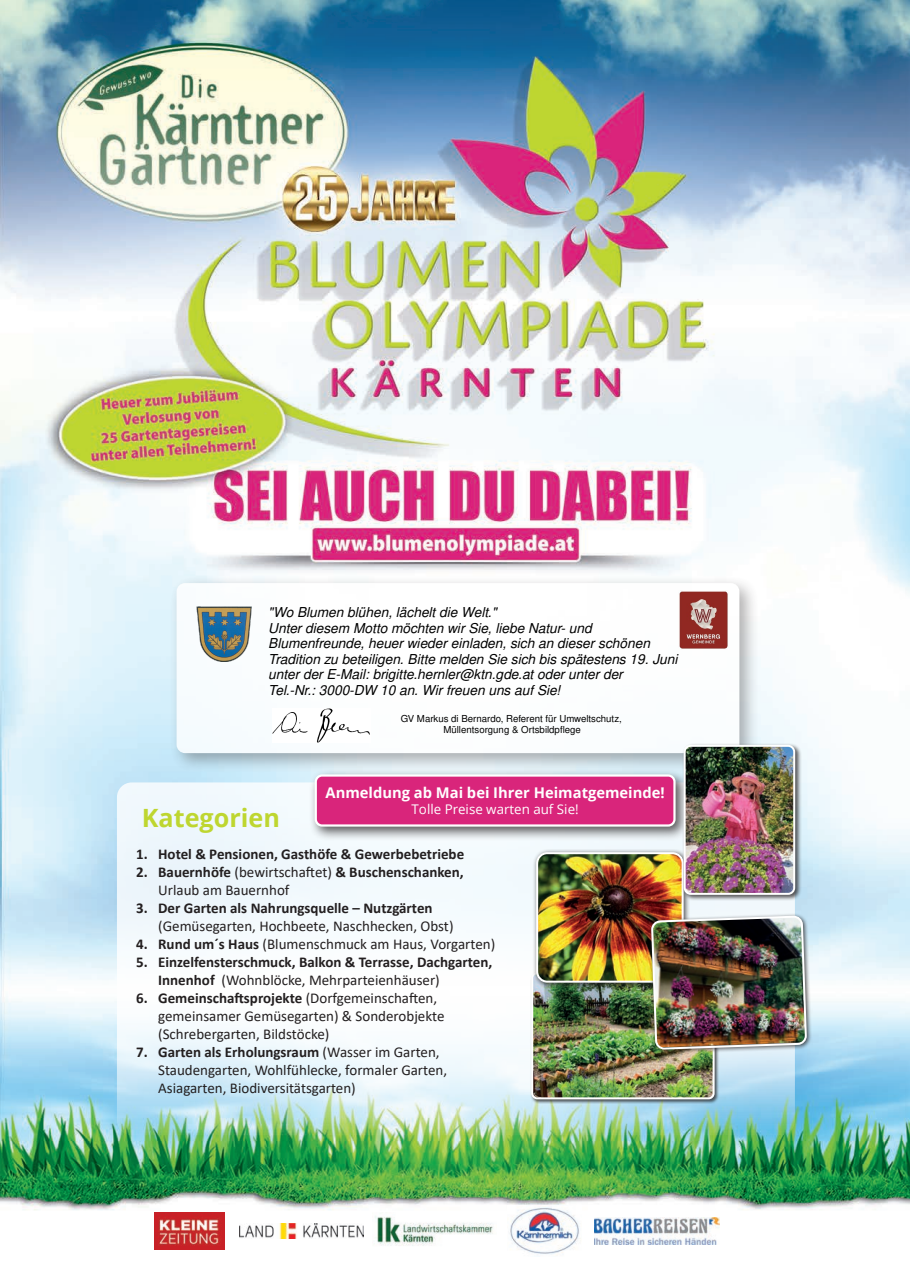
<style>
.page{position:relative;width:910px;height:1280px;background:#fff}
.page>*{position:absolute;margin:0;border:0;box-sizing:border-box;transform-origin:0 0}
.t1{font:700 25.2px "Open Sans";color:#bed630}
.t2{font:15px/18px "Calibri";color:#231f20}
.t3{font:700 15px/18px "Calibri";color:#231f20}
.t4{font:700 14.7px "Open Sans";color:#fff}
.t5{font:italic 13.65px/15.5px "Nimbus Sans";color:#000}
.t6{font:13.35px "Open Sans";color:#fff}
.t7{font:9.6px/10.9px "Nimbus Sans";color:#000;text-align:center}
.s1{font-weight:700}
.s2{font-weight:400}
</style>
<div class="page">
<img style="left:0;top:0;width:910px;height:1226px">
<svg style="left:117px;top:782px;width:678px;height:353px;fill:#f2f9fd"></svg>
<img style="left:154px;top:1213px;width:71px;height:36px">
<img style="left:372px;top:1213px;width:125px;height:33px">
<img style="left:507px;top:1205px;width:75px;height:50px">
<img style="left:595px;top:1217px;width:124px;height:27px">
<img style="left:239px;top:1224px;width:125px;height:14px">
<div style="left:530px;top:971px;width:189px;height:133px;background:#231f20;opacity:.75"></div>
<img style="left:534px;top:989px;width:178px;height:107px">
<div style="left:531px;top:972px;width:184px;height:127px;border:2px solid #fff;border-radius:5px"></div>
<div style="left:533px;top:848px;width:157px;height:141px;background:#231f20;opacity:.75"></div>
<img style="left:537px;top:853px;width:145px;height:129px">
<div style="left:536px;top:852px;width:148px;height:131px;border:2px solid #fff;border-radius:10px"></div>
<div style="left:649px;top:913px;width:163px;height:142px;background:#231f20;opacity:.75"></div>
<img style="left:652px;top:916px;width:154px;height:133px">
<div style="left:168px;top:575px;width:592px;height:198px;background:#231f20;opacity:.45"></div>
<div style="left:177px;top:583px;width:562px;height:170px;background:#fff;border-radius:9px"></div>
<div style="left:309px;top:769px;width:381px;height:72px;background:#231f20;opacity:.75"></div>
<div style="left:316px;top:775px;width:358px;height:50px;background:#d9257b;border-radius:6px"></div>
<div style="left:315px;top:774px;width:361px;height:53px;border:2px solid #fff;border-radius:6px"></div>
<div style="left:682px;top:743px;width:119px;height:158px;background:#231f20;opacity:.75"></div>
<img style="left:685px;top:746px;width:109px;height:148px">
<div style="left:684px;top:745px;width:111px;height:150px;border:2px solid #fff;border-radius:6px"></div>
<img style="left:679px;top:591px;width:49px;height:58px">
<img style="left:272px;top:708px;width:98px;height:34px">
<img style="left:197px;top:607px;width:54px;height:54px">
<p class="t5" style="left:268px;top:605px;width:411px">"Wo Blumen blühen, lächelt die Welt."<br>Unter diesem Motto möchten wir Sie, liebe Natur- und Blumenfreunde, heuer wieder einladen, sich an dieser schönen Tradition zu beteiligen. Bitte melden Sie sich bis spätestens 19. Juni unter der E-Mail: brigitte.hernler@ktn.gde.at oder unter der<br>Tel.-Nr.: 3000-DW 10 an. Wir freuen uns auf Sie!</p>
<p class="t7" style="left:401px;top:714px;width:222px">GV Markus di Bernardo, Referent für Umweltschutz,<br>Müllentsorgung &amp; Ortsbildpflege</p>
<p class="t4" style="left:325px;top:782px;width:341px">Anmeldung ab Mai bei Ihrer Heimatgemeinde!</p>
<p class="t6" style="left:412px;top:800px;width:169px">Tolle Preise warten auf Sie!</p>
<h1 class="t1" style="left:142px;top:800px;width:140px">Kategorien</h1>
<p class="t3" style="left:136px;top:845px;width:330px">1. Hotel &amp; Pensionen, Gasthöfe &amp; Gewerbebetriebe</p>
<p class="t2" style="left:158px;top:863px;width:307px;text-indent:-22px"><span class="s1">2. Bauernhöfe</span> (bewirtschaftet) <span class="s1">&amp; Buschenschanken,<br></span>Urlaub am Bauernhof</p>
<p class="t3" style="left:136px;top:899px;width:298px">3. Der Garten als Nahrungsquelle – Nutzgärten</p>
<p class="t2" style="left:158px;top:917px;width:297px">(Gemüsegarten, Hochbeete, Naschhecken, Obst)</p>
<p class="t2" style="left:136px;top:935px;width:361px"><span class="s1">4. Rund um´s Haus</span> (Blumenschmuck am Haus, Vorgarten)</p>
<p class="t3" style="left:158px;top:953px;width:336px;text-indent:-22px">5. Einzelfensterschmuck, Balkon &amp; Terrasse, Dachgarten,<br>Innenhof <span class="s2">(Wohnblöcke, Mehrparteienhäuser)</span></p>
<p class="t2" style="left:158px;top:989px;width:288px;text-indent:-22px"><span class="s1">6. Gemeinschaftsprojekte</span> (Dorfgemeinschaften, gemeinsamer Gemüsegarten) &amp; Sonderobjekte (Schrebergarten, Bildstöcke)</p>
<p class="t2" style="left:158px;top:1043px;width:290px;text-indent:-22px"><span class="s1">7. Garten als Erholungsraum</span> (Wasser im Garten,<br>Staudengarten, Wohlfühlecke, formaler Garten,<br>Asiagarten, Biodiversitätsgarten)</p>
</div>
